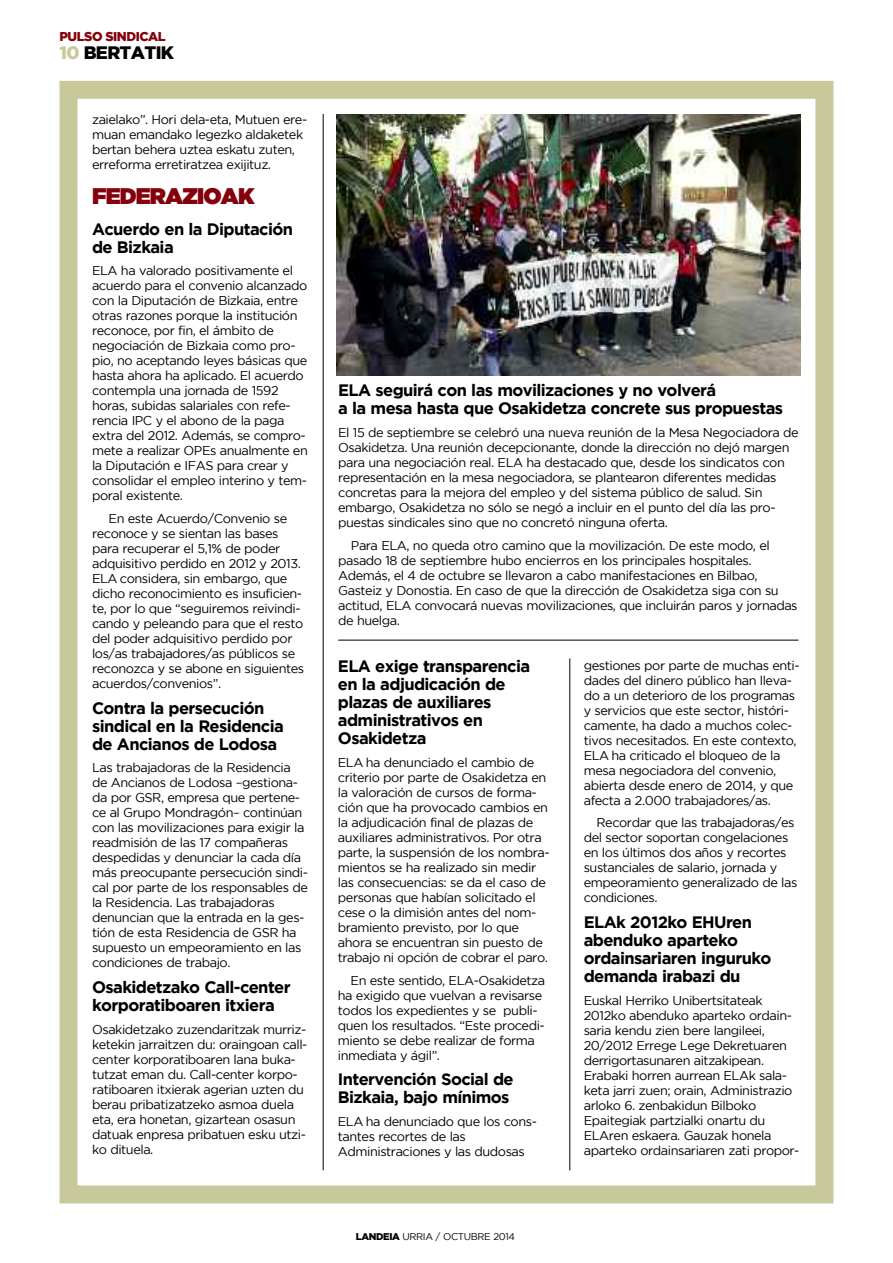
<style>
.page{position:relative;width:893px;height:1263px;background:#fff}
.page>*{position:absolute;margin:0;border:0;box-sizing:border-box;transform-origin:0 0}
.t1{font:22.5px "Gotham Ultra";letter-spacing:-.035em;color:#85000b}
.t2{font:900 18px "Gotham";letter-spacing:-.035em;color:#000}
.t3{font:700 16.5px/18px "Gotham";letter-spacing:-.035em;color:#000}
.t4{font:12.75px/15px "Gotham";letter-spacing:-.035em;color:#000}
.t5{font:900 12.75px "Gotham";letter-spacing:-.035em;color:#85000b}
.t6{font:9.75px "Gotham";letter-spacing:-.035em;color:#000}
.s1{color:#c7c99b}
.s2{font-weight:900}
</style>
<div class="page">
<div style="left:60px;top:81px;width:773px;height:1122px;border:18px solid #c7c99b"></div>
<hr style="left:323px;top:114px;width:1px;height:1056px;background:#000">
<hr style="left:570px;top:658px;width:1px;height:512px;background:#000">
<hr style="left:338px;top:640px;width:460px;height:1px;background:#000">
<img style="left:337px;top:114px;width:464px;height:262px">
<p class="t5" style="left:60px;top:31px;width:108px">PuLSO SINDICAL</p>
<h2 class="t2" style="left:60px;top:46px;width:116px"><span class="s1">10</span> BERTATIK</h2>
<p class="t4" style="left:92px;top:112px;width:217px">zaielako”. Hori dela-eta, Mutuen ere&shy;muan emandako legezko aldaketek bertan behera uztea eskatu zuten, erreforma erretiratzea exijituz.</p>
<h1 class="t1" style="left:92px;top:188px;width:164px">FEDERAZIOAK</h1>
<p class="t3" style="left:92px;top:221px;width:202px">Acuerdo en la diputación de Bizkaia</p>
<p class="t4" style="left:92px;top:264px;width:217px">ELA ha valorado positivamente el acuerdo para el convenio alcanzado con la Diputación de Bizkaia, entre otras razones porque la institución reconoce, por fin, el ámbito de negociación de Bizkaia como pro&shy;pio, no aceptando leyes básicas que hasta ahora ha aplicado. El acuerdo contempla una jornada de 1592 horas, subidas salariales con refe&shy;rencia IPC y el abono de la paga extra del 2012. Además, se compro&shy;mete a realizar OPEs anualmente en la Diputación e IFAS para crear y consolidar el empleo interino y tem&shy;poral existente.</p>
<p class="t4" style="left:92px;top:512px;width:214px;text-indent:17px">En este Acuerdo/Convenio se reconoce y se sientan las bases para recuperar el 5,1% de poder adquisitivo perdido en 2012 y 2013.<br>ELA considera, sin embargo, que dicho reconocimiento es insuficien&shy;te, por lo que “seguiremos reivindi&shy;cando y peleando para que el resto del poder adquisitivo perdido por los/as trabajadores/as públicos se reconozca y se abone en siguientes acuerdos/convenios”.</p>
<p class="t3" style="left:92px;top:700px;width:193px">Contra la persecución sindical en la residencia de Ancianos de lodosa</p>
<p class="t4" style="left:92px;top:761px;width:217px">Las trabajadoras de la Residencia de Ancianos de Lodosa –gestiona&shy;da por GSR, empresa que pertene&shy;ce al Grupo Mondragón– continúan con las movilizaciones para exigir la readmisión de las 17 compañeras despedidas y denunciar la cada día más preocupante persecución sindi&shy;cal por parte de los responsables de la Residencia. Las trabajadoras denuncian que la entrada en la ges&shy;tión de esta Residencia de GSR ha supuesto un empeoramiento en las condiciones de trabajo.</p>
<p class="t3" style="left:92px;top:979px;width:200px">osakidetzako Call-center korporatiboaren itxiera</p>
<p class="t4" style="left:92px;top:1023px;width:217px">Osakidetzako zuzendaritzak murriz&shy;ketekin jarraitzen du: oraingoan call&shy;center korporatiboaren lana buka&shy;tutzat eman du. Call-center korpo&shy;ratiboaren itxierak agerian uzten du berau pribatizatzeko asmoa duela eta, era honetan, gizartean osasun datuak enpresa pribatuen esku utzi&shy;ko dituela.</p>
<p class="t3" style="left:338px;top:382px;width:446px">ElA seguirá con las movilizaciones y no volverá<br>a la mesa hasta que osakidetza concrete sus propuestas</p>
<p class="t4" style="left:338px;top:426px;width:462px">El 15 de septiembre se celebró una nueva reunión de la Mesa Negociadora de Osakidetza. Una reunión decepcionante, donde la dirección no dejó margen para una negociación real. ELA ha destacado que, desde los sindicatos con representación en la mesa negociadora, se plantearon diferentes medidas concretas para la mejora del empleo y del sistema público de salud. Sin embargo, Osakidetza no sólo se negó a incluir en el punto del día las pro&shy;puestas sindicales sino que no concretó ninguna oferta.</p>
<p class="t4" style="left:338px;top:538px;width:461px;text-indent:13px">Para ELA, no queda otro camino que la movilización. De este modo, el pasado 18 de septiembre hubo encierros en los principales hospitales.<br>Además, el 4 de octubre se llevaron a cabo manifestaciones en Bilbao, Gasteiz y Donostia. En caso de que la dirección de Osakidetza siga con su actitud, ELA convocará nuevas movilizaciones, que incluirán paros y jornadas de huelga.</p>
<p class="t3" style="left:338px;top:659px;width:194px">ElA exige transparencia en la adjudicación de plazas de auxiliares administrativos en osakidetza</p>
<p class="t4" style="left:338px;top:756px;width:213px">ELA ha denunciado el cambio de criterio por parte de Osakidetza en la valoración de cursos de forma&shy;ción que ha provocado cambios en la adjudicación final de plazas de auxiliares administrativos. Por otra parte, la suspensión de los nombra&shy;mientos se ha realizado sin medir las consecuencias: se da el caso de personas que habían solicitado el cese o la dimisión antes del nom&shy;bramiento previsto, por lo que ahora se encuentran sin puesto de trabajo ni opción de cobrar el paro.</p>
<p class="t4" style="left:338px;top:973px;width:209px;text-indent:13px">En este sentido, ELA-Osakidetza ha exigido que vuelvan a revisarse todos los expedientes y se publi&shy;quen los resultados. “Este procedi&shy;miento se debe realizar de forma inmediata y ágil”.</p>
<p class="t3" style="left:338px;top:1072px;width:177px">intervención social de<br>Bizkaia, bajo mínimos</p>
<p class="t4" style="left:338px;top:1115px;width:201px">ELA ha denunciado que los cons&shy;tantes recortes de las<br>Administraciones y las dudosas</p>
<p class="t6" style="left:356px;top:1233px;width:161px"><span class="s2">LANDEIA</span> URRIA / OCTUBRE 2014</p>
<p class="t4" style="left:584px;top:658px;width:217px">gestiones por parte de muchas enti&shy;dades del dinero público han lleva&shy;do a un deterioro de los programas y servicios que este sector, históri&shy;camente, ha dado a muchos colec&shy;tivos necesitados. En este contexto, ELA ha criticado el bloqueo de la mesa negociadora del convenio, abierta desde enero de 2014, y que afecta a 2.000 trabajadores/as.</p>
<p class="t4" style="left:584px;top:816px;width:215px;text-indent:13px">Recordar que las trabajadoras/es del sector soportan congelaciones en los últimos dos años y recortes sustanciales de salario, jornada y empeoramiento generalizado de las condiciones.</p>
<p class="t3" style="left:584px;top:914px;width:189px">ElAk 2012ko EHuren abenduko aparteko ordainsariaren inguruko demanda irabazi du</p>
<p class="t4" style="left:584px;top:993px;width:217px">Euskal Herriko Unibertsitateak 2012ko abenduko aparteko ordain&shy;saria kendu zien bere langileei, 20/2012 Errege Lege Dekretuaren derrigortasunaren aitzakipean.<br>Erabaki horren aurrean ELAk sala&shy;keta jarri zuen; orain, Administrazio arloko 6. zenbakidun Bilboko Epaitegiak partzialki onartu du ELAren eskaera. Gauzak honela aparteko ordainsariaren zati propor-</p>
</div>
